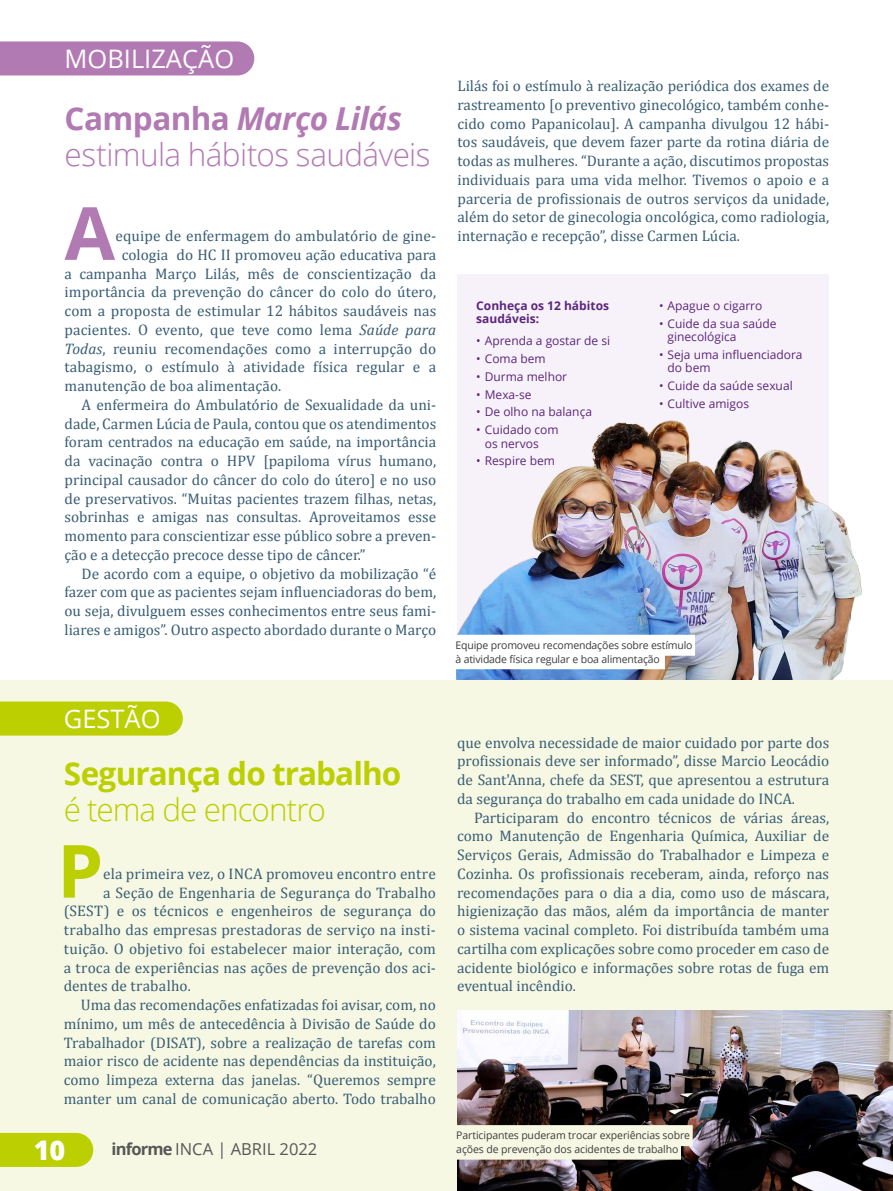
<style>
.page{position:relative;width:893px;height:1191px;background:#fff}
.page>*{position:absolute;margin:0;border:0;box-sizing:border-box;transform-origin:0 0}
.t1{font:700 73.35px "Open Sans";color:#b27ab3}
.t2{font:700 73.35px "Open Sans";color:#bccf00}
.t3{font:300 31.5px/36px "Open Sans";letter-spacing:-.02em;color:#b27ab3}
.t4{font:700 31.5px "Open Sans";letter-spacing:-.025em;color:#bccf00}
.t5{font:300 31.5px "Open Sans";letter-spacing:-.03em;color:#bccf00}
.t6{font:800 27px "Open Sans";color:#fff}
.t7{font:25.5px "Open Sans";color:#fff}
.t8{font:16.5px "Open Sans";color:#575756}
.t9{font:15.3px/18.8px "Cambria";color:#395d73;text-align:justify}
.t10{font:12px/13.5px "Open Sans";color:#5c267b}
.t11{font:700 12px/13.5px "Open Sans";color:#5c267b}
.t12{font:10.5px/13.5px "Open Sans";letter-spacing:-.01em;color:#3c3c3b}
.s1{font-weight:700}
.s2{font-weight:700;font-style:italic}
.s3{font-style:italic}
</style>
<div class="page">
<div style="left:0;top:680px;width:893px;height:511px;background:#f6f8e4"></div>
<div style="left:0;top:41px;width:254px;height:34px;background:#b27ab3"></div>
<div style="left:0;top:701px;width:183px;height:34px;background:#bccf00"></div>
<img style="left:457px;top:1010px;width:436px;height:181px">
<div style="left:456px;top:1125px;width:237px;height:21px;background:#f6f8e4"></div>
<div style="left:456px;top:1138px;width:225px;height:21px;background:#f6f8e4"></div>
<div style="left:457px;top:274px;width:372px;height:401px;background:#f7f2f9"></div>
<img style="left:456px;top:420px;width:406px;height:259px">
<div style="left:455px;top:635px;width:240px;height:21px;background:#fff"></div>
<div style="left:455px;top:648px;width:210px;height:21px;background:#fff"></div>
<div style="left:0;top:1132px;width:93px;height:34px;background:#bccf00"></div>
<h3 class="t7" style="left:65px;top:42px;width:171px">MOBILIZAÇÃO</h3>
<h2 class="t3" style="left:65px;top:99px;width:367px"><span class="s1">Campanha</span> <span class="s2">Março Lilás </span>estimula hábitos saudáveis</h2>
<h1 class="t1" style="left:65px;top:181px;width:52px">A</h1>
<p class="t9" style="left:115px;top:227px;width:322px">equipe de enfermagem do ambulatório de gine-</p>
<p class="t9" style="left:122px;top:245px;width:316px">cologia do HC II promoveu ação educativa para</p>
<p class="t9" style="left:65px;top:264px;width:373px">a campanha Março Lilás, mês de conscientização da</p>
<p class="t9" style="left:65px;top:283px;width:373px">importância da prevenção do câncer do colo do útero,</p>
<p class="t9" style="left:65px;top:301px;width:373px">com a proposta de estimular 12 hábitos saudáveis nas</p>
<p class="t9" style="left:65px;top:320px;width:373px">pacientes. O evento, que teve como lema <span class="s3">Saúde para</span></p>
<p class="t9" style="left:65px;top:339px;width:373px"><span class="s3">Todas</span>, reuniu recomendações como a interrupção do</p>
<p class="t9" style="left:65px;top:358px;width:373px">tabagismo, o estímulo à atividade física regular e a</p>
<p class="t9" style="left:65px;top:376px;width:218px">manutenção de boa alimentação.</p>
<p class="t9" style="left:82px;top:395px;width:356px">A enfermeira do Ambulatório de Sexualidade da uni-</p>
<p class="t9" style="left:65px;top:414px;width:373px">dade, Carmen Lúcia de Paula, contou que os atendimentos</p>
<p class="t9" style="left:65px;top:433px;width:373px">foram centrados na educação em saúde, na importância</p>
<p class="t9" style="left:65px;top:451px;width:373px">da vacinação contra o HPV [papiloma vírus humano,</p>
<p class="t9" style="left:65px;top:470px;width:373px">principal causador do câncer do colo do útero] e no uso</p>
<p class="t9" style="left:65px;top:489px;width:373px">de preservativos. “Muitas pacientes trazem filhas, netas,</p>
<p class="t9" style="left:65px;top:508px;width:373px">sobrinhas e amigas nas consultas. Aproveitamos esse</p>
<p class="t9" style="left:65px;top:526px;width:373px">momento para conscientizar esse público sobre a preven-</p>
<p class="t9" style="left:65px;top:545px;width:302px">ção e a detecção precoce desse tipo de câncer.”</p>
<p class="t9" style="left:82px;top:564px;width:356px">De acordo com a equipe, o objetivo da mobilização “é</p>
<p class="t9" style="left:65px;top:583px;width:373px">fazer com que as pacientes sejam influenciadoras do bem,</p>
<p class="t9" style="left:65px;top:601px;width:373px">ou seja, divulguem esses conhecimentos entre seus fami-</p>
<p class="t9" style="left:65px;top:620px;width:373px">liares e amigos”. Outro aspecto abordado durante o Março</p>
<h3 class="t7" style="left:64px;top:701px;width:98px">GESTÃO</h3>
<h2 class="t4" style="left:64px;top:751px;width:339px">Segurança do trabalho</h2>
<h2 class="t5" style="left:64px;top:787px;width:264px">é tema de encontro</h2>
<h1 class="t2" style="left:57px;top:819px;width:48px">P</h1>
<p class="t9" style="left:103px;top:864px;width:334px">ela primeira vez, o INCA promoveu encontro entre</p>
<p class="t9" style="left:103px;top:883px;width:334px">a Seção de Engenharia de Segurança do Trabalho</p>
<p class="t9" style="left:64px;top:901px;width:374px">(SEST) e os técnicos e engenheiros de segurança do</p>
<p class="t9" style="left:64px;top:920px;width:374px">trabalho das empresas prestadoras de serviço na insti-</p>
<p class="t9" style="left:64px;top:939px;width:374px">tuição. O objetivo foi estabelecer maior interação, com</p>
<p class="t9" style="left:64px;top:958px;width:374px">a troca de experiências nas ações de prevenção dos aci-</p>
<p class="t9" style="left:64px;top:977px;width:129px">dentes de trabalho.</p>
<p class="t9" style="left:81px;top:995px;width:357px">Uma das recomendações enfatizadas foi avisar, com, no</p>
<p class="t9" style="left:64px;top:1014px;width:374px">mínimo, um mês de antecedência à Divisão de Saúde do</p>
<p class="t9" style="left:64px;top:1033px;width:374px">Trabalhador (DISAT), sobre a realização de tarefas com</p>
<p class="t9" style="left:64px;top:1051px;width:374px">maior risco de acidente nas dependências da instituição,</p>
<p class="t9" style="left:64px;top:1070px;width:374px">como limpeza externa das janelas. “Queremos sempre</p>
<p class="t9" style="left:64px;top:1089px;width:374px">manter um canal de comunicação aberto. Todo trabalho</p>
<h3 class="t6" style="left:34px;top:1129px;width:33px">10</h3>
<p class="t8" style="left:112px;top:1137px;width:207px"><span class="s1">informe</span> INCA | ABRIL 2022</p>
<p class="t9" style="left:457px;top:77px;width:373px">Lilás foi o estímulo à realização periódica dos exames de rastreamento [o preventivo ginecológico, também conhe&shy;cido como Papanicolau]. A campanha divulgou 12 hábi&shy;tos saudáveis, que devem fazer parte da rotina diária de todas as mulheres. “Durante a ação, discutimos propostas individuais para uma vida melhor. Tivemos o apoio e a parceria de profissionais de outros serviços da unidade, além do setor de ginecologia oncológica, como radiologia, internação e recepção”, disse Carmen Lúcia.</p>
<p class="t11" style="left:476px;top:298px;width:134px">Conheça os 12 hábitos saudáveis:</p>
<p class="t10" style="left:476px;top:334px;width:135px">• Aprenda a gostar de si</p>
<p class="t10" style="left:476px;top:352px;width:71px">• Coma bem</p>
<p class="t10" style="left:476px;top:369px;width:92px">• Durma melhor</p>
<p class="t10" style="left:476px;top:387px;width:57px">• Mexa-se</p>
<p class="t10" style="left:476px;top:405px;width:117px">• De olho na balança</p>
<p class="t10" style="left:485px;top:423px;width:75px;text-indent:-9px">• Cuidado com os nervos</p>
<p class="t10" style="left:476px;top:454px;width:80px">• Respire bem</p>
<p class="t10" style="left:659px;top:298px;width:105px">• Apague o cigarro</p>
<p class="t10" style="left:668px;top:316px;width:111px;text-indent:-9px">• Cuide da sua saúde ginecológica</p>
<p class="t10" style="left:668px;top:347px;width:137px;text-indent:-9px">• Seja uma influenciadora do bem</p>
<p class="t10" style="left:659px;top:378px;width:135px">• Cuide da saúde sexual</p>
<p class="t10" style="left:659px;top:396px;width:92px">• Cultive amigos</p>
<p class="t12" style="left:455px;top:638px;width:239px">Equipe promoveu recomendações sobre estímulo à atividade física regular e boa alimentação</p>
<p class="t9" style="left:457px;top:733px;width:374px">que envolva necessidade de maior cuidado por parte dos profissionais deve ser informado”, disse Marcio Leocádio de Sant'Anna, chefe da SEST, que apresentou a estrutura da segurança do trabalho em cada unidade do INCA.</p>
<p class="t9" style="left:457px;top:808px;width:374px;text-indent:17px">Participaram do encontro técnicos de várias áreas, como Manutenção de Engenharia Química, Auxiliar de Serviços Gerais, Admissão do Trabalhador e Limpeza e Cozinha. Os profissionais receberam, ainda, reforço nas recomendações para o dia a dia, como uso de máscara, higienização das mãos, além da importância de manter o sistema vacinal completo. Foi distribuída também uma cartilha com explicações sobre como proceder em caso de acidente biológico e informações sobre rotas de fuga em eventual incêndio.</p>
<p class="t12" style="left:456px;top:1128px;width:235px">Participantes puderam trocar experiências sobre ações de prevenção dos acidentes de trabalho</p>
</div>
